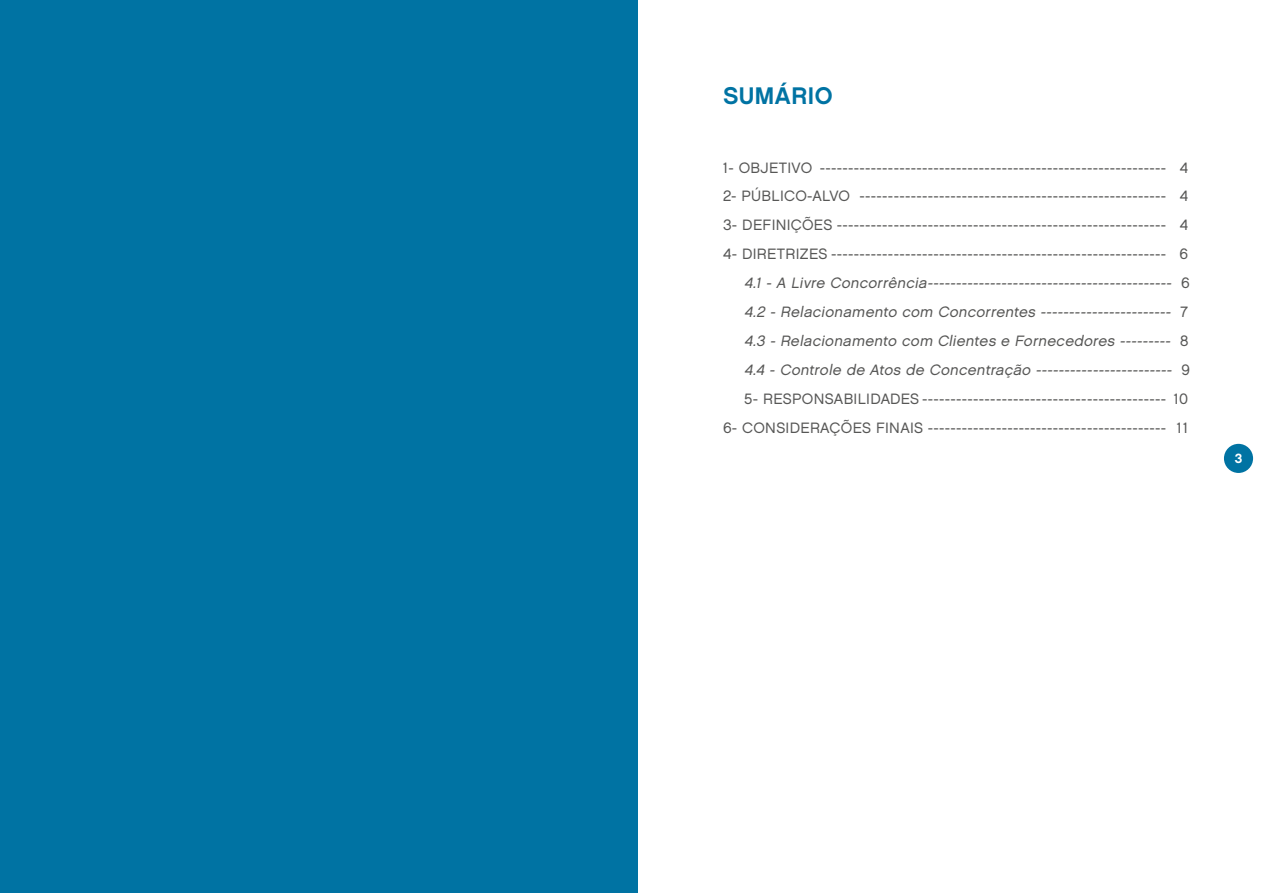
<style>
.page{position:relative;width:1276px;height:893px;background:#fff}
.page>*{position:absolute;margin:0;border:0;box-sizing:border-box;transform-origin:0 0}
.t1{font:24px "Chalet New York Nineteen Sixty";letter-spacing:.02em;color:#0073a3}
.t2{font:15px/29px "Chalet London Nineteen Sixty";letter-spacing:.02em;color:#575756;text-align:right}
.t3{font:13.5px "Chalet New York Nineteen Eighty";color:#fff}
.s1{font-style:italic}
</style>
<div class="page">
<div style="left:1224px;top:444px;width:29px;height:29px;background:#0073a3;border-radius:50%"></div>
<div style="left:0;top:0;width:638px;height:893px;background:#0073a3"></div>
<h1 class="t1" style="left:723px;top:81px;width:111px">SUMÁRIO</h1>
<p class="t2" style="left:723px;top:153px;width:468px">1- OBJETIVO ------------------------------------------------------------- 4<br>2- PÚBLICO-ALVO ------------------------------------------------------ 4<br>3- DEFINIÇÕES ---------------------------------------------------------- 4<br>4- DIRETRIZES ----------------------------------------------------------- 6<br><span class="s1">4.1 - A Livre Concorrência-------------------------------------------</span> 6<br><span class="s1">4.2 - Relacionamento com Concorrentes -----------------------</span> 7<br><span class="s1">4.3 - Relacionamento com Clientes e Fornecedores ---------</span> 8<br><span class="s1">4.4 - Controle de Atos de Concentração ------------------------</span> 9<br>5- RESPONSABILIDADES ------------------------------------------- 10<br>6- CONSIDERAÇÕES FINAIS ------------------------------------------ 11</p>
<p class="t3" style="left:1234px;top:450px;width:9px">3</p>
</div>
